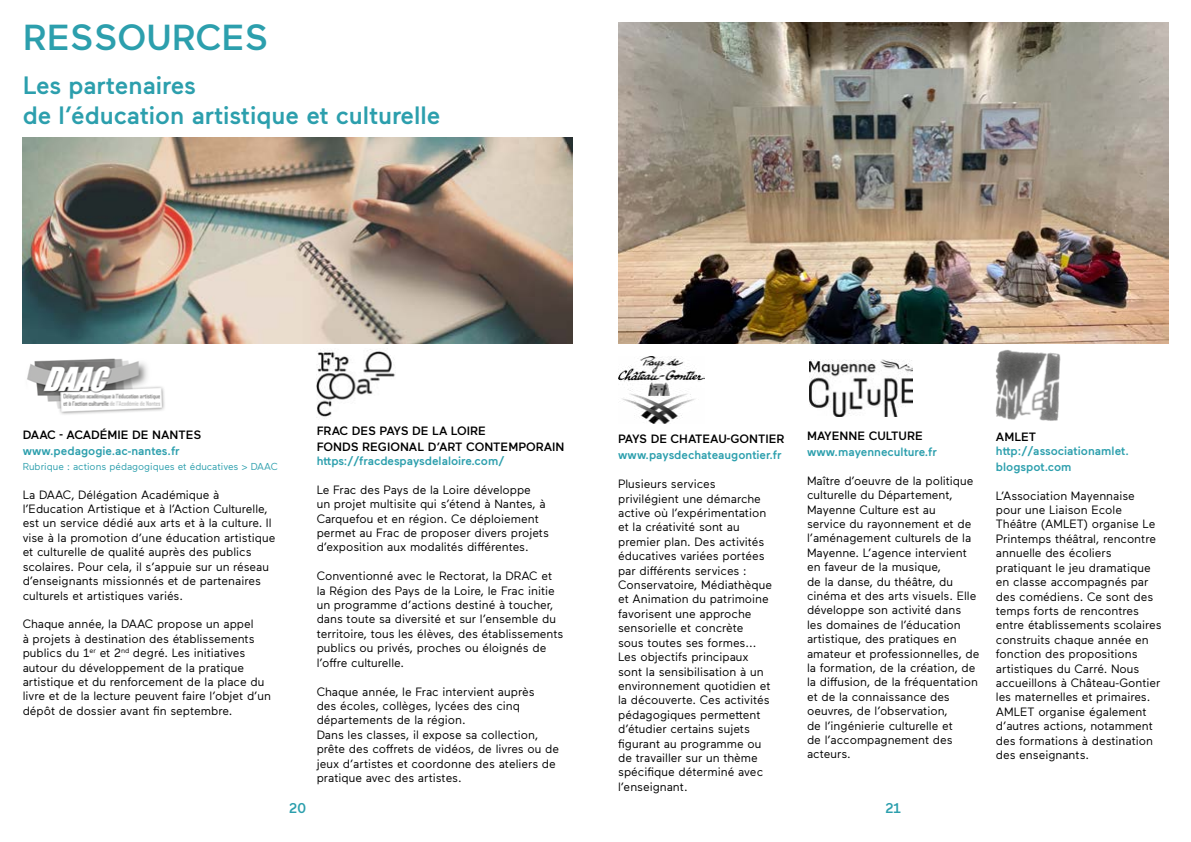
<style>
.page{position:relative;width:1191px;height:842px;background:#fff}
.page>*{position:absolute;margin:0;border:0;box-sizing:border-box;transform-origin:0 0}
.t1{font:500 36px "Maax";color:#2c9fad}
.t2{font:500 25px/30px "Maax";color:#2c9fad}
.t3{font:500 14px "Maax";color:#2c9fad}
.t4{font:12px/14.4px "Maax";color:#000}
.t5{font:500 12px/15.6px "Maax";color:#2c9fad}
.t6{font:500 12px/15.6px "Maax";color:#000}
.t7{font:10px "Maax";color:#2c9fad}
</style>
<div class="page">
<img style="left:995px;top:349px;width:66px;height:72px">
<img style="left:809px;top:360px;width:103px;height:56px">
<img style="left:618px;top:356px;width:86px;height:68px">
<img style="left:618px;top:23px;width:550px;height:320px">
<img style="left:23px;top:137px;width:550px;height:206px">
<img style="left:27px;top:358px;width:138px;height:57px">
<img style="left:317px;top:349px;width:78px;height:68px">
<h1 class="t1" style="left:23px;top:14px;width:247px">RESSOURCES</h1>
<h2 class="t2" style="left:23px;top:69px;width:419px">Les partenaires<br>de l’éducation artistique et culturelle</h2>
<p class="t6" style="left:23px;top:426px;width:180px">DAAC - ACADÉMIE DE NANTES</p>
<p class="t5" style="left:23px;top:443px;width:158px">www.pedagogie.ac-nantes.fr</p>
<p class="t7" style="left:23px;top:460px;width:256px">Rubrique : actions pédagogiques et éducatives &gt; DAAC</p>
<p class="t4" style="left:23px;top:487px;width:254px">La DAAC, Délégation Académique à l’Education Artistique et à l’Action Culturelle, est un service dédié aux arts et à la culture. Il vise à la promotion d’une éducation artistique et culturelle de qualité auprès des publics scolaires. Pour cela, il s’appuie sur un réseau d’enseignants missionnés et de partenaires culturels et artistiques variés.</p>
<p class="t4" style="left:23px;top:616px;width:250px">Chaque année, la DAAC propose un appel<br>à projets à destination des établissements publics du 1<sup>er</sup> et 2<sup>nd</sup> degré. Les initiatives autour du développement de la pratique artistique et du renforcement de la place du livre et de la lecture peuvent faire l’objet d’un dépôt de dossier avant fin septembre.</p>
<p class="t3" style="left:289px;top:798px;width:19px">20</p>
<p class="t6" style="left:317px;top:422px;width:249px">FRAC DES PAYS DE LA LOIRE<br>FONDS REGIONAL D’ART CONTEMPORAIN</p>
<p class="t5" style="left:317px;top:452px;width:189px">https://fracdespaysdelaloire.com/</p>
<p class="t4" style="left:317px;top:482px;width:234px">Le Frac des Pays de la Loire développe<br>un projet multisite qui s’étend à Nantes, à Carquefou et en région. Ce déploiement permet au Frac de proposer divers projets d’exposition aux modalités différentes.</p>
<p class="t4" style="left:317px;top:568px;width:248px">Conventionné avec le Rectorat, la DRAC et la Région des Pays de la Loire, le Frac initie un programme d’actions destiné à toucher, dans toute sa diversité et sur l’ensemble du territoire, tous les élèves, des établissements publics ou privés, proches ou éloignés de l’offre culturelle.</p>
<p class="t4" style="left:317px;top:683px;width:244px">Chaque année, le Frac intervient auprès<br>des écoles, collèges, lycées des cinq départements de la région.<br>Dans les classes, il expose sa collection, prête des coffrets de vidéos, de livres ou de jeux d’artistes et coordonne des ateliers de pratique avec des artistes.</p>
<p class="t6" style="left:618px;top:430px;width:168px">PAYS DE CHATEAU-GONTIER</p>
<p class="t5" style="left:618px;top:447px;width:165px">www.paysdechateaugontier.fr</p>
<p class="t4" style="left:618px;top:476px;width:155px">Plusieurs services privilégient une démarche active où l’expérimentation et la créativité sont au premier plan. Des activités éducatives variées portées par différents services :<br>Conservatoire, Médiathèque et Animation du patrimoine favorisent une approche sensorielle et concrète sous toutes ses formes...<br>Les objectifs principaux sont la sensibilisation à un environnement quotidien et la découverte. Ces activités pédagogiques permettent d’étudier certains sujets figurant au programme ou de travailler sur un thème spécifique déterminé avec l’enseignant.</p>
<p class="t6" style="left:807px;top:428px;width:117px">MAYENNE CULTURE</p>
<p class="t5" style="left:807px;top:443px;width:131px">www.mayenneculture.fr</p>
<p class="t4" style="left:807px;top:473px;width:174px">Maître d’oeuvre de la politique culturelle du Département,<br>Mayenne Culture est au<br>service du rayonnement et de l’aménagement culturels de la<br>Mayenne. L’agence intervient en faveur de la musique,<br>de la danse, du théâtre, du cinéma et des arts visuels. Elle développe son activité dans les domaines de l’éducation artistique, des pratiques en amateur et professionnelles, de la formation, de la création, de la diffusion, de la fréquentation et de la connaissance des oeuvres, de l’observation,<br>de l’ingénierie culturelle et<br>de l’accompagnement des acteurs.</p>
<p class="t3" style="left:885px;top:798px;width:17px">21</p>
<p class="t6" style="left:996px;top:428px;width:42px">AMLET</p>
<p class="t5" style="left:996px;top:443px;width:134px">http://associationamlet. blogspot.com</p>
<p class="t4" style="left:996px;top:488px;width:167px">L’Association Mayennaise pour une Liaison Ecole<br>Théâtre (AMLET) organise Le<br>Printemps théâtral, rencontre annuelle des écoliers pratiquant le jeu dramatique en classe accompagnés par des comédiens. Ce sont des temps forts de rencontres entre établissements scolaires construits chaque année en fonction des propositions artistiques du Carré. Nous accueillons à Château-Gontier les maternelles et primaires.<br>AMLET organise également d’autres actions, notamment des formations à destination des enseignants.</p>
</div>
